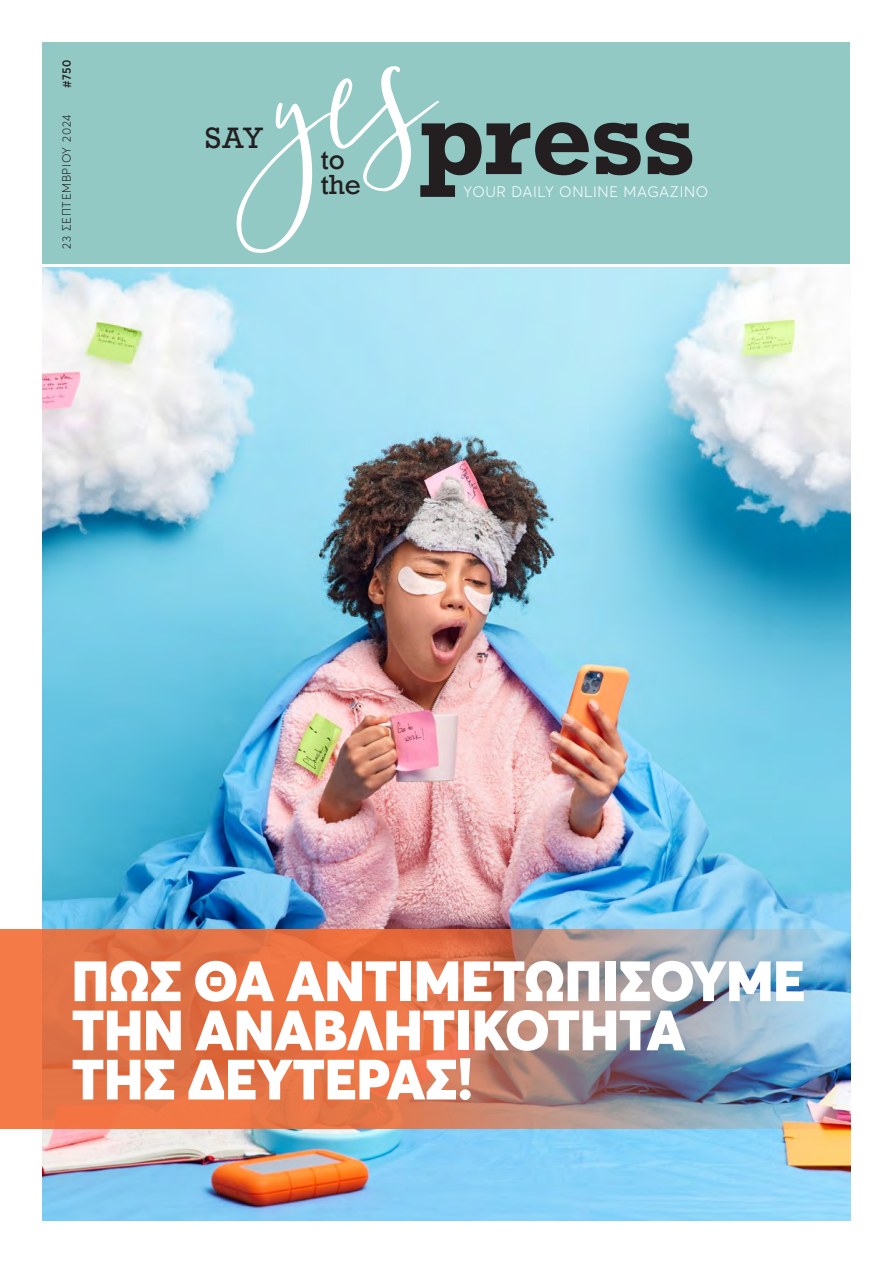
<style>
.page{position:relative;width:893px;height:1263px;background:#fff}
.page>*{position:absolute;margin:0;border:0;box-sizing:border-box;transform-origin:0 0}
.t1{font:700 98.7px "Rockwell";letter-spacing:-.005em;color:#231f20}
.t2{font:900 55.95px/49.2px "Averta";letter-spacing:-.005em;color:#fff}
.t3{font:27.75px "Rockwell";color:#231f20}
.t4{font:25.95px/25.3px "Rockwell";color:#231f20}
.t5{font:300 15px "Averta";letter-spacing:.045em;color:#fff}
.t6{font:300 12px "Averta";letter-spacing:.055em;color:#231f20;scale:.96 1}
.t7{font:600 12px "Averta";color:#231f20;scale:.96 1}
</style>
<div class="page">
<div style="left:43px;top:43px;width:807px;height:221px;background:#92c9c4"></div>
<img style="left:43px;top:268px;width:807px;height:952px">
<img style="left:0;top:929px;width:850px;height:200px">
<svg style="left:236px;top:66px;width:203px;height:187px"></svg>
<p class="t7" style="left:59px;top:88px;width:31px;rotate:-90deg">#750</p>
<p class="t6" style="left:59px;top:249px;width:141px;rotate:-90deg">23 ΣΕΠΤΕΜΒΡΙΟΥ 2024</p>
<p class="t3" style="left:205px;top:120px;width:60px">SAY</p>
<p class="t4" style="left:321px;top:147px;width:42px">to the</p>
<h1 class="t1" style="left:419px;top:74px;width:277px">press</h1>
<p class="t5" style="left:464px;top:182px;width:246px">YOUR DAILY ONLINE MAGAZINO</p>
<p class="t2" style="left:72px;top:956px;width:735px">ΠΏΣ ΘΑ ΑΝΤΙΜΕΤΩΠΊΣΟΥΜΕ<br>ΤΗΝ ΑΝΑΒΛΗΤΙΚΌΤΗΤΑ<br>ΤΗΣ ΔΕΥΤΈΡΑΣ!</p>
</div>
